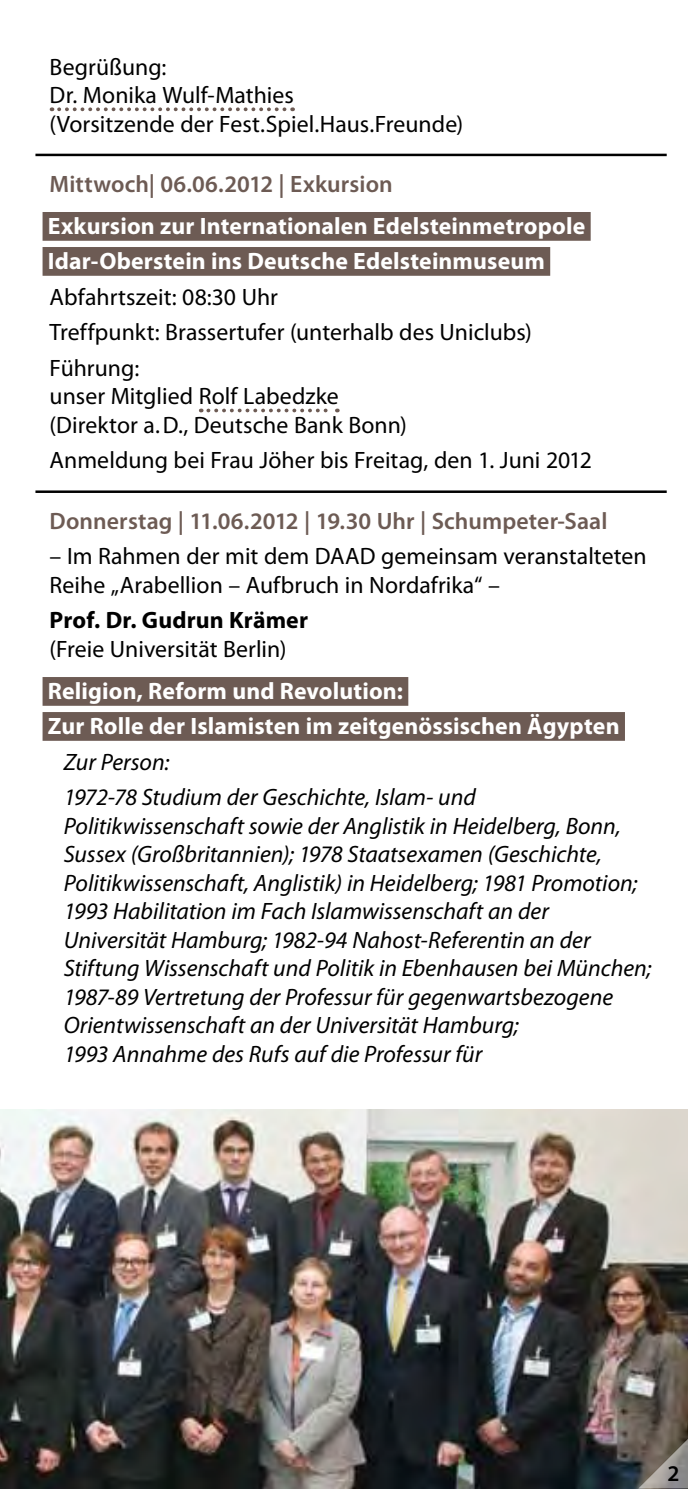
<style>
.page{position:relative;width:688px;height:1489px;background:#fff}
.page>*{position:absolute;margin:0;border:0;box-sizing:border-box;transform-origin:0 0}
.t1{font:italic 23.75px/28.5px "Myriad Pro";color:#000}
.t2{font:23.75px/28.5px "Myriad Pro";letter-spacing:.005em;color:#000}
.t3{font:700 23.75px/35px "Myriad Pro";letter-spacing:.005em;color:#fff}
.t4{font:600 23.75px "Myriad Pro";letter-spacing:.005em;color:#6d5b54}
.t5{font:700 23.75px "Myriad Pro";letter-spacing:.005em;color:#000}
.t6{font:600 22.5px "Myriad Pro";color:#000}
</style>
<div class="page">
<svg style="left:59px;top:107px;width:234px;height:4px"></svg>
<hr style="left:35px;top:154px;width:631px;height:2px;background:#000">
<div style="left:43px;top:212px;width:547px;height:29px;background:#6d5b54"></div>
<div style="left:43px;top:247px;width:507px;height:29px;background:#6d5b54"></div>
<svg style="left:208px;top:408px;width:130px;height:4px"></svg>
<hr style="left:35px;top:490px;width:631px;height:3px;background:#000">
<div style="left:43px;top:677px;width:365px;height:28px;background:#6d5b54"></div>
<div style="left:43px;top:712px;width:581px;height:28px;background:#6d5b54"></div>
<img style="left:0;top:1109px;width:687px;height:379px">
<svg style="left:638px;top:1438px;width:49px;height:50px"></svg>
<p class="t2" style="left:50px;top:52px;width:415px">Begrüßung:<br>Dr. Monika Wulf-Mathies<br>(Vorsitzende der Fest.Spiel.Haus.Freunde)</p>
<p class="t4" style="left:50px;top:169px;width:344px">Mittwoch| 06.06.2012 | Exkursion</p>
<p class="t3" style="left:48px;top:207px;width:539px">Exkursion zur Internationalen Edelsteinmetropole<br>Idar-Oberstein ins Deutsche Edelsteinmuseum</p>
<p class="t2" style="left:50px;top:278px;width:483px;line-height:35.5px">Abfahrtszeit: 08:30 Uhr<br>Treffpunkt: Brassertufer (unterhalb des Uniclubs)<br>Führung:</p>
<p class="t2" style="left:50px;top:381px;width:359px">unser Mitglied Rolf Labedzke (Direktor a.D., Deutsche Bank Bonn)</p>
<p class="t2" style="left:50px;top:446px;width:543px">Anmeldung bei Frau Jöher bis Freitag, den 1. Juni 2012</p>
<p class="t4" style="left:50px;top:505px;width:559px">Donnerstag | 11.06.2012 | 19.30 Uhr | Schumpeter-Saal</p>
<p class="t2" style="left:50px;top:541px;width:598px">– Im Rahmen der mit dem DAAD gemeinsam veranstalteten<br>Reihe „Arabellion – Aufbruch in Nordafrika“ –</p>
<p class="t5" style="left:50px;top:604px;width:260px">Prof. Dr. Gudrun Krämer</p>
<p class="t2" style="left:50px;top:634px;width:238px">(Freie Universität Berlin)</p>
<p class="t3" style="left:48px;top:672px;width:573px">Religion, Reform und Revolution:<br>Zur Rolle der Islamisten im zeitgenössischen Ägypten</p>
<p class="t1" style="left:64px;top:743px;width:413px;line-height:35.5px">Zur Person:<br>1972-78 Studium der Geschichte, Islam- und</p>
<p class="t1" style="left:64px;top:811px;width:589px">Politikwissenschaft sowie der Anglistik in Heidelberg, Bonn, Sussex (Großbritannien); 1978 Staatsexamen (Geschichte, Politikwissenschaft, Anglistik) in Heidelberg; 1981 Promotion; 1993 Habilitation im Fach Islamwissenschaft an der Universität Hamburg; 1982-94 Nahost-Referentin an der Stiftung Wissenschaft und Politik in Ebenhausen bei München; 1987-89 Vertretung der Professur für gegenwartsbezogene Orientwissenschaft an der Universität Hamburg;<br>1993 Annahme des Rufs auf die Professur für</p>
<p class="t6" style="left:667px;top:1458px;width:14px">2</p>
</div>
